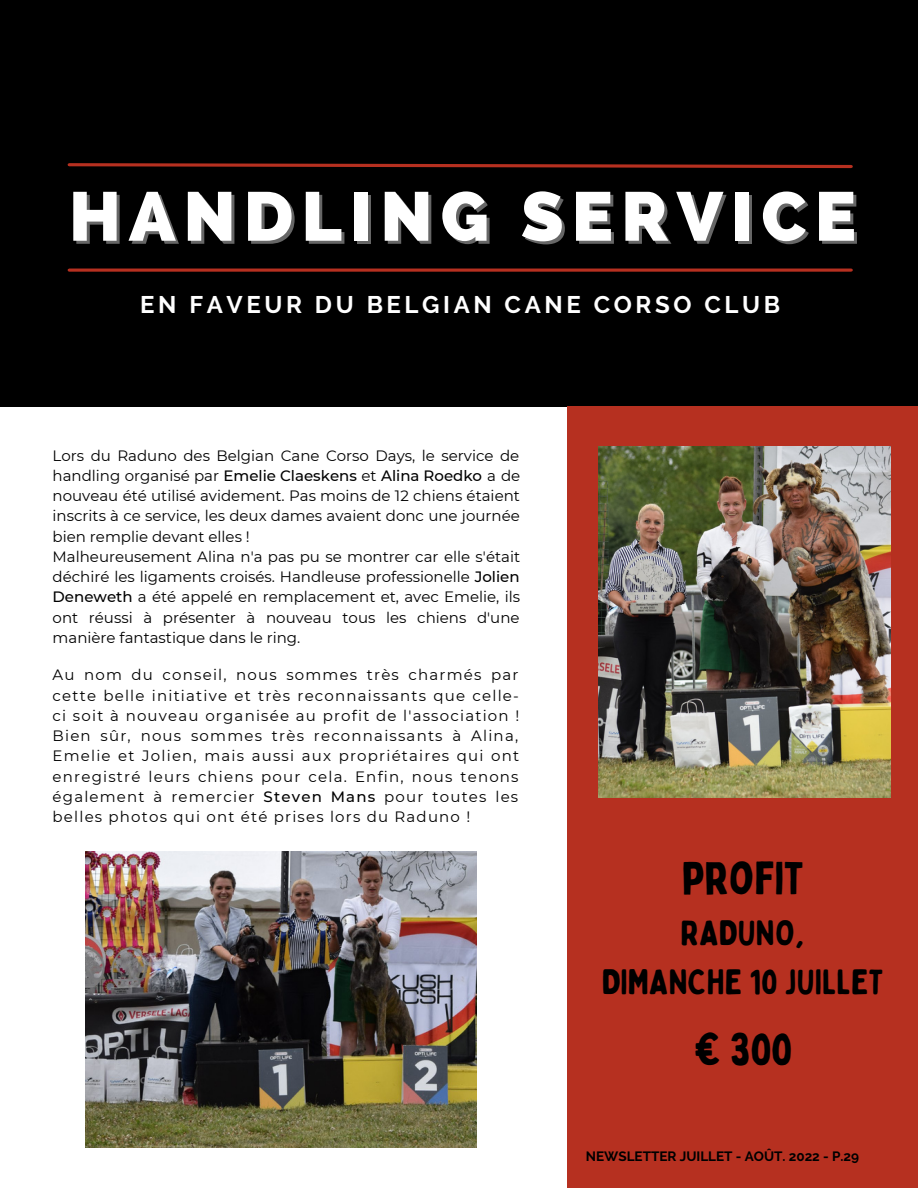
<style>
.page{position:relative;width:918px;height:1188px;background:#fff}
.page>*{position:absolute;margin:0;border:0;box-sizing:border-box;transform-origin:0 0}
.t1{font:800 69px "Raleway";letter-spacing:.12em;color:#fff}
.t2{font:45px "Bobby Jones";color:#000}
.t3{font:35.1px/48.3px "Bobby Jones Soft";color:#000;text-align:center}
.t4{font:700 24px "Raleway";letter-spacing:.15em;color:#fff}
.t5{font:15px/20.2px "Montserrat";color:#000}
.t6{font:700 13.5px "Raleway";color:#000}
.s1{font-weight:500}
</style>
<div class="page">
<div style="left:0;top:0;width:918px;height:406px;background:#000"></div>
<div style="left:567px;top:406px;width:351px;height:782px;background:#b63020"></div>
<svg style="left:67px;top:163px;width:786px;height:6px"></svg>
<svg style="left:69px;top:268px;width:782px;height:4px;background:#8f2518"></svg>
<img style="left:599px;top:446px;width:292px;height:351px">
<img style="left:86px;top:851px;width:390px;height:296px">
<h1 class="t1" style="left:69px;top:176px;width:788px">HANDLING SERVICE</h1>
<h3 class="t4" style="left:140px;top:291px;width:641px">EN FAVEUR DU BELGIAN CANE CORSO CLUB</h3>
<p class="t5" style="left:53px;top:445px;width:469px">Lors du Raduno des Belgian Cane Corso Days, le service de handling organisé par <span class="s1">Emelie Claeskens</span> et <span class="s1">Alina Roedko</span> a de nouveau été utilisé avidement. Pas moins de 12 chiens étaient inscrits à ce service, les deux dames avaient donc une journée bien remplie devant elles !<br>Malheureusement Alina n'a pas pu se montrer car elle s'était déchiré les ligaments croisés. Handleuse professionelle <span class="s1">Jolien Deneweth</span> a été appelé en remplacement et, avec Emelie, ils ont réussi à présenter à nouveau tous les chiens d'une manière fantastique dans le ring.</p>
<p class="t5" style="left:53px;top:665px;width:468px;text-align:justify">Au nom du conseil, nous sommes très charmés par cette belle initiative et très reconnaissants que celle&shy;ci soit à nouveau organisée au profit de l'association !<br>Bien sûr, nous sommes très reconnaissants à Alina, Emelie et Jolien, mais aussi aux propriétaires qui ont enregistré leurs chiens pour cela. Enfin, nous tenons également à remercier <span class="s1">Steven Mans</span> pour toutes les belles photos qui ont été prises lors du Raduno !</p>
<h2 class="t2" style="left:682px;top:850px;width:123px">profit</h2>
<h3 class="t3" style="left:602px;top:910px;width:283px">RADUNO,<br>DIMANCHE 10 jUILLET</h3>
<h2 class="t2" style="left:694px;top:1021px;width:100px">€ 300</h2>
<p class="t6" style="left:586px;top:1149px;width:275px">NEWSLETTER JUILLET - AOÛT. 2022 - P.29</p>
</div>
